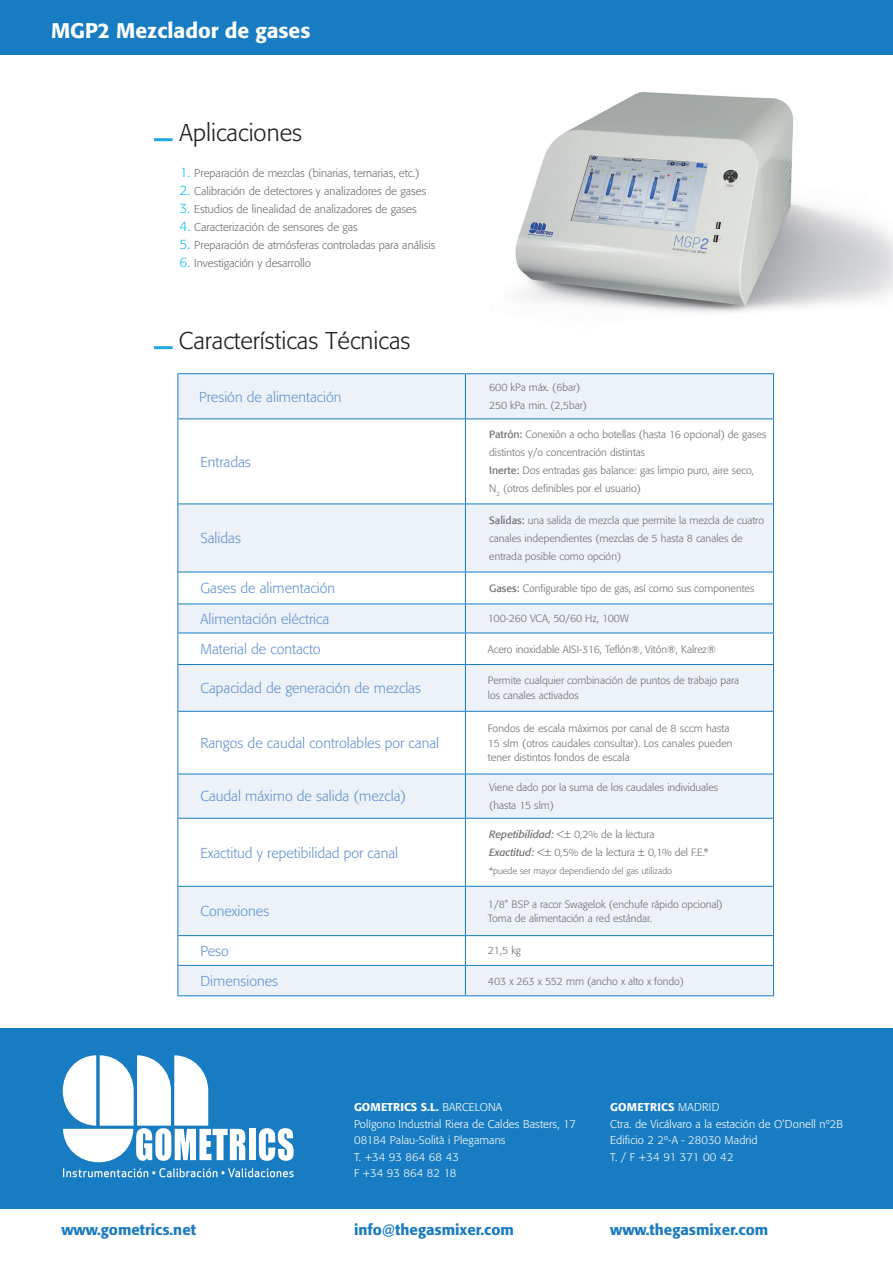
<style>
.page{position:relative;width:893px;height:1263px;background:#fff}
.page>*{position:absolute;margin:0;border:0;box-sizing:border-box;transform-origin:0 0}
.t1{font:300 24px "Formata";color:#231f20}
.t2{font:500 21px "Formata";color:#fff}
.t3{font:500 15px "Formata";color:#1b7bc0}
.t4{font:300 14.25px "Formata";color:#6394ce}
.t5{font:300 11.25px "Formata";color:#6c6d70}
.t6{font:300 11.25px/16.5px "Formata";letter-spacing:.01em;color:#fff}
.t7{font:500 11.25px "Formata";letter-spacing:.01em;color:#fff}
.t8{font:300 10.5px/18px "Formata";color:#6c6d70}
.t9{font:300 9px "Formata";color:#6c6d70}
.s1{font-size:13.5px;color:#17c0f2}
.s2{font-weight:400}
.s3{font-weight:400;font-style:italic}
.s4{font-weight:500}
.s5{font-weight:300}
</style>
<div class="page">
<div style="left:0;top:0;width:893px;height:54px;background:#177cc1"></div>
<img style="left:515px;top:92px;width:378px;height:221px">
<div style="left:179px;top:374px;width:594px;height:44px;background:#edf2f9"></div>
<svg style="left:179px;top:419px;width:594px;height:84px"></svg>
<svg style="left:179px;top:504px;width:594px;height:491px;fill:#edf2f9"></svg>
<hr style="left:465px;top:995px;width:309px;height:1px;background:#177cc1">
<hr style="left:465px;top:374px;width:1px;height:44px;background:#177cc1">
<hr style="left:465px;top:419px;width:1px;height:84px;background:#177cc1">
<hr style="left:465px;top:504px;width:1px;height:68px;background:#177cc1">
<hr style="left:465px;top:572px;width:1px;height:31px;background:#177cc1">
<svg style="left:465px;top:604px;width:1px;height:29px"></svg>
<hr style="left:465px;top:633px;width:1px;height:31px;background:#177cc1">
<hr style="left:465px;top:665px;width:1px;height:46px;background:#177cc1">
<hr style="left:465px;top:712px;width:1px;height:62px;background:#177cc1">
<hr style="left:465px;top:774px;width:1px;height:44px;background:#177cc1">
<hr style="left:465px;top:819px;width:1px;height:67px;background:#177cc1">
<hr style="left:465px;top:887px;width:1px;height:48px;background:#177cc1">
<svg style="left:465px;top:936px;width:1px;height:59px"></svg>
<hr style="left:178px;top:995px;width:287px;height:1px;background:#177cc1">
<hr style="left:178px;top:373px;width:287px;height:1px;background:#177cc1">
<hr style="left:178px;top:374px;width:1px;height:44px;background:#177cc1">
<hr style="left:465px;top:373px;width:309px;height:1px;background:#177cc1">
<hr style="left:773px;top:374px;width:1px;height:44px;background:#177cc1">
<hr style="left:178px;top:418px;width:287px;height:1px;background:#177cc1">
<hr style="left:178px;top:419px;width:1px;height:84px;background:#177cc1">
<hr style="left:465px;top:418px;width:309px;height:1px;background:#177cc1">
<hr style="left:773px;top:419px;width:1px;height:84px;background:#177cc1">
<hr style="left:178px;top:504px;width:1px;height:68px;background:#177cc1">
<hr style="left:773px;top:504px;width:1px;height:68px;background:#177cc1">
<hr style="left:178px;top:572px;width:1px;height:31px;background:#177cc1">
<hr style="left:773px;top:572px;width:1px;height:31px;background:#177cc1">
<hr style="left:178px;top:503px;width:287px;height:1px;background:#177cc1">
<hr style="left:465px;top:503px;width:309px;height:1px;background:#177cc1">
<hr style="left:178px;top:572px;width:287px;height:1px;background:#177cc1">
<hr style="left:465px;top:572px;width:309px;height:1px;background:#177cc1">
<hr style="left:178px;top:603px;width:287px;height:1px;background:#177cc1">
<svg style="left:178px;top:604px;width:1px;height:29px"></svg>
<hr style="left:465px;top:603px;width:309px;height:1px;background:#177cc1">
<svg style="left:773px;top:604px;width:1px;height:29px"></svg>
<hr style="left:178px;top:633px;width:287px;height:1px;background:#177cc1">
<hr style="left:178px;top:633px;width:1px;height:31px;background:#177cc1">
<hr style="left:465px;top:633px;width:309px;height:1px;background:#177cc1">
<hr style="left:773px;top:633px;width:1px;height:31px;background:#177cc1">
<hr style="left:178px;top:664px;width:287px;height:1px;background:#177cc1">
<hr style="left:178px;top:665px;width:1px;height:46px;background:#177cc1">
<hr style="left:465px;top:664px;width:309px;height:1px;background:#177cc1">
<hr style="left:773px;top:665px;width:1px;height:46px;background:#177cc1">
<hr style="left:178px;top:711px;width:287px;height:1px;background:#177cc1">
<hr style="left:178px;top:712px;width:1px;height:62px;background:#177cc1">
<hr style="left:465px;top:711px;width:309px;height:1px;background:#177cc1">
<hr style="left:773px;top:712px;width:1px;height:62px;background:#177cc1">
<hr style="left:178px;top:774px;width:287px;height:1px;background:#177cc1">
<hr style="left:178px;top:774px;width:1px;height:44px;background:#177cc1">
<hr style="left:465px;top:774px;width:309px;height:1px;background:#177cc1">
<hr style="left:773px;top:774px;width:1px;height:44px;background:#177cc1">
<hr style="left:178px;top:818px;width:287px;height:1px;background:#177cc1">
<hr style="left:178px;top:819px;width:1px;height:67px;background:#177cc1">
<hr style="left:465px;top:818px;width:309px;height:1px;background:#177cc1">
<hr style="left:773px;top:819px;width:1px;height:67px;background:#177cc1">
<hr style="left:178px;top:886px;width:287px;height:1px;background:#177cc1">
<hr style="left:178px;top:887px;width:1px;height:48px;background:#177cc1">
<hr style="left:465px;top:886px;width:309px;height:1px;background:#177cc1">
<hr style="left:773px;top:887px;width:1px;height:48px;background:#177cc1">
<hr style="left:178px;top:935px;width:287px;height:1px;background:#177cc1">
<svg style="left:178px;top:936px;width:1px;height:59px"></svg>
<hr style="left:465px;top:935px;width:309px;height:1px;background:#177cc1">
<svg style="left:773px;top:936px;width:1px;height:59px"></svg>
<hr style="left:178px;top:965px;width:287px;height:1px;background:#177cc1">
<hr style="left:465px;top:965px;width:309px;height:1px;background:#177cc1">
<div style="left:0;top:1028px;width:893px;height:181px;background:#177cc1"></div>
<hr style="left:154px;top:138px;width:19px;height:3px;background:#23a8e0">
<hr style="left:154px;top:346px;width:19px;height:3px;background:#23a8e0">
<div style="left:249px;top:1129px;width:7px;height:31px;background:#fff"></div>
<svg style="left:259px;top:1128px;width:35px;height:33px"></svg>
<svg style="left:63px;top:1055px;width:182px;height:107px"></svg>
<svg style="left:63px;top:1168px;width:231px;height:9px"></svg>
<h2 class="t2" style="left:51px;top:18px;width:261px">MGP2 Mezclador de gases</h2>
<h1 class="t1" style="left:180px;top:119px;width:124px">Aplicaciones</h1>
<p class="t5" style="left:180px;top:167px;width:241px"><span class="s1">1.</span> Preparación de mezclas (binarias, ternarias, etc.)</p>
<p class="t5" style="left:180px;top:185px;width:248px"><span class="s1">2.</span> Calibración de detectores y analizadores de gases</p>
<p class="t5" style="left:180px;top:203px;width:239px"><span class="s1">3.</span> Estudios de linealidad de analizadores de gases</p>
<p class="t5" style="left:180px;top:221px;width:180px"><span class="s1">4.</span> Caracterización de sensores de gas</p>
<p class="t5" style="left:180px;top:239px;width:257px"><span class="s1">5.</span> Preparación de atmósferas controladas para análisis</p>
<p class="t5" style="left:180px;top:257px;width:133px"><span class="s1">6.</span> Investigación y desarrollo</p>
<h1 class="t1" style="left:179px;top:326px;width:233px">Características Técnicas</h1>
<h3 class="t4" style="left:199px;top:388px;width:144px">Presión de alimentación</h3>
<p class="t8" style="left:489px;top:379px;width:99px">600 kPa máx. (6bar)<br>250 kPa min. (2,5bar)</p>
<h3 class="t4" style="left:200px;top:453px;width:52px">Entradas</h3>
<h3 class="t4" style="left:200px;top:530px;width:42px">Salidas</h3>
<p class="t8" style="left:489px;top:426px;width:279px"><span class="s2">Patrón:</span> Conexión a ocho botellas (hasta 16 opcional) de gases distintos y/o concentración distintas<br><span class="s2">Inerte:</span> Dos entradas gas balance: gas limpio puro, aire seco, N<sub>2</sub> (otros definibles por el usuario)</p>
<p class="t8" style="left:489px;top:511px;width:276px"><span class="s2">Salidas:</span> una salida de mezcla que permite la mezcla de cuatro canales independientes (mezclas de 5 hasta 8 canales de entrada posible como opción)</p>
<h3 class="t4" style="left:200px;top:580px;width:136px">Gases de alimentación</h3>
<p class="t8" style="left:489px;top:579px;width:267px"><span class="s2">Gases:</span> Configurable tipo de gas, así como sus componentes</p>
<h3 class="t4" style="left:200px;top:610px;width:130px">Alimentación eléctrica</h3>
<p class="t8" style="left:488px;top:610px;width:142px">100-260 VCA, 50/60 Hz, 100W</p>
<h3 class="t4" style="left:200px;top:641px;width:122px">Material de contacto</h3>
<p class="t8" style="left:488px;top:640px;width:229px">Acero inoxidable AISI-316, Teflón®, Vitón®, Kalrez®</p>
<h3 class="t4" style="left:200px;top:680px;width:222px">Capacidad de generación de mezclas</h3>
<p class="t8" style="left:488px;top:673px;width:253px;line-height:14.7px">Permite cualquier combinación de puntos de trabajo para los canales activados</p>
<h3 class="t4" style="left:200px;top:735px;width:240px">Rangos de caudal controlables por canal</h3>
<p class="t8" style="left:488px;top:721px;width:246px;line-height:14.7px">Fondos de escala máximos por canal de 8 sccm hasta<br>15 slm (otros caudales consultar). Los canales pueden tener distintos fondos de escala</p>
<h3 class="t4" style="left:200px;top:788px;width:207px">Caudal máximo de salida (mezcla)</h3>
<p class="t8" style="left:489px;top:778px;width:231px">Viene dado por la suma de los caudales individuales (hasta 15 slm)</p>
<h3 class="t4" style="left:200px;top:844px;width:199px">Exactitud y repetibilidad por canal</h3>
<p class="t8" style="left:489px;top:826px;width:221px"><span class="s3">Repetibilidad:</span> &lt;± 0,2% de la lectura<br><span class="s3">Exactitud:</span> &lt;± 0,5% de la lectura ± 0,1% del F.E.*</p>
<p class="t9" style="left:489px;top:866px;width:184px">*puede ser mayor dependiendo del gas utilizado</p>
<h3 class="t4" style="left:200px;top:903px;width:70px">Conexiones</h3>
<p class="t8" style="left:488px;top:896px;width:236px;line-height:14.7px">1/8” BSP a racor Swagelok (enchufe rápido opcional)<br>Toma de alimentación a red estándar.</p>
<h3 class="t4" style="left:200px;top:942px;width:30px">Peso</h3>
<p class="t8" style="left:488px;top:942px;width:35px">21,5 kg</p>
<h3 class="t4" style="left:200px;top:972px;width:79px">Dimensiones</h3>
<p class="t8" style="left:488px;top:972px;width:198px">403 x 263 x 552 mm (ancho x alto x fondo)</p>
<h3 class="t3" style="left:61px;top:1221px;width:136px">www.gometrics.net</h3>
<p class="t6" style="left:354px;top:1099px;width:224px;text-indent:126px">ona<br>Polígono Industrial Riera de Caldes Basters, 17<br>08184 Palau-Solità i Plegamans<br>T. +34 93 864 68 43<br>F +34 93 864 82 18</p>
<p class="t6" style="left:610px;top:1099px;width:234px"><span class="s4">GOMETRICS</span> Madrid<br>Ctra. de Vicálvaro a la estación de O’Donell nº2B<br>Edificio 2 2º-A - 28030 Madrid<br>T. / F +34 91 371 00 42</p>
<p class="t7" style="left:354px;top:1100px;width:103px">GOMETRICS S.L. <span class="s5">Barcel</span></p>
<h3 class="t3" style="left:354px;top:1221px;width:161px">info@thegasmixer.com</h3>
<h3 class="t3" style="left:610px;top:1221px;width:160px">www.thegasmixer.com</h3>
</div>
